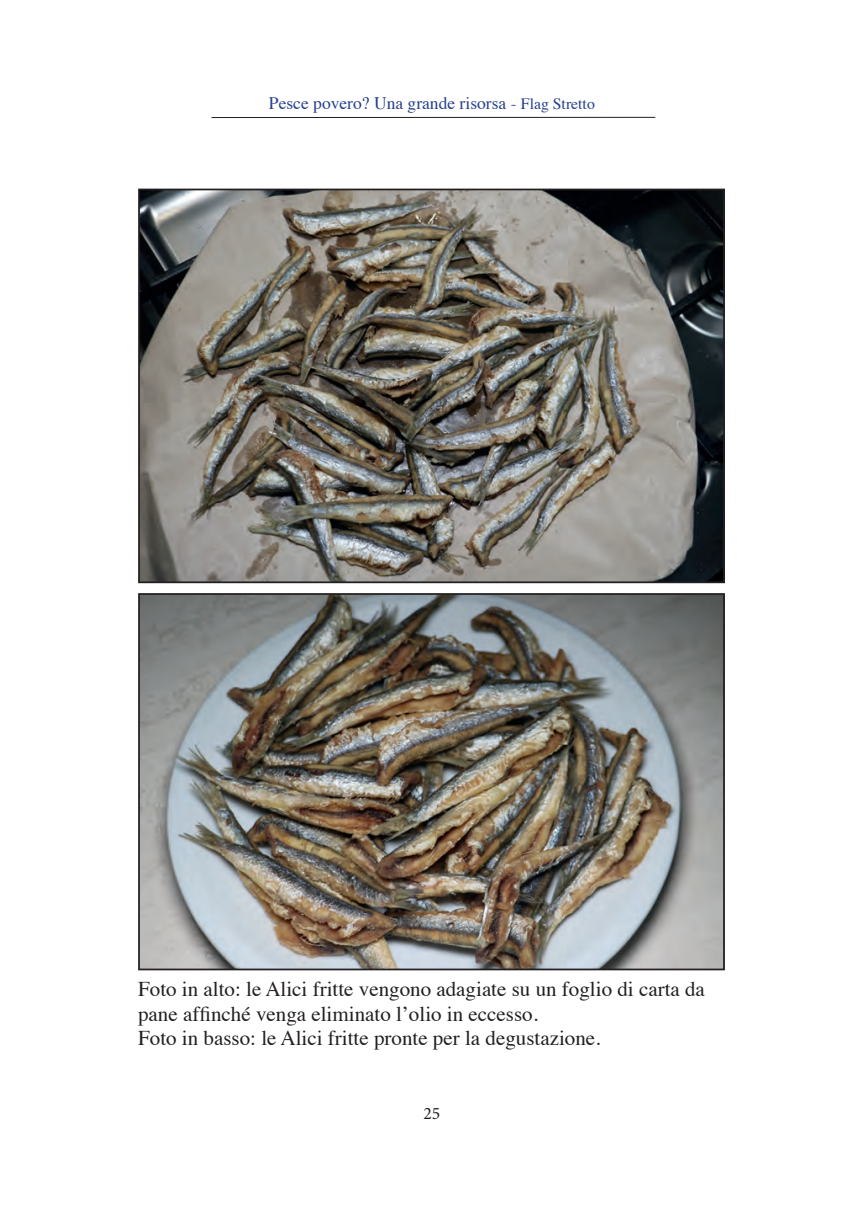
<style>
.page{position:relative;width:849px;height:1221px;background:#fff}
.page>*{position:absolute;margin:0;border:0;box-sizing:border-box;transform-origin:0 0}
.t1{font:21px/24.5px "Times";color:#231f20}
.t2{font:17.5px "Times";color:#253f8e}
.t3{font:17.5px "Minion Pro";color:#231f20}
.s1{font-size:15.75px}
</style>
<div class="page">
<hr style="left:211px;top:117px;width:444px;height:1px;background:#231f20">
<img style="left:141px;top:192px;width:580px;height:388px">
<div style="left:138px;top:189px;width:586px;height:394px;border:2px solid #231f20"></div>
<img style="left:141px;top:596px;width:580px;height:371px">
<div style="left:138px;top:593px;width:586px;height:377px;border:2px solid #231f20"></div>
<p class="t2" style="left:269px;top:87px;width:327px">Pesce povero? Una grande risorsa - <span class="s1">Flag Stretto</span></p>
<p class="t1" style="left:138px;top:974px;width:568px">Foto in alto: le Alici fritte vengono adagiate su un foglio di carta da pane affinché venga eliminato l’olio in eccesso.<br>Foto in basso: le Alici fritte pronte per la degustazione.</p>
<p class="t3" style="left:423px;top:1102px;width:18px">25</p>
</div>
